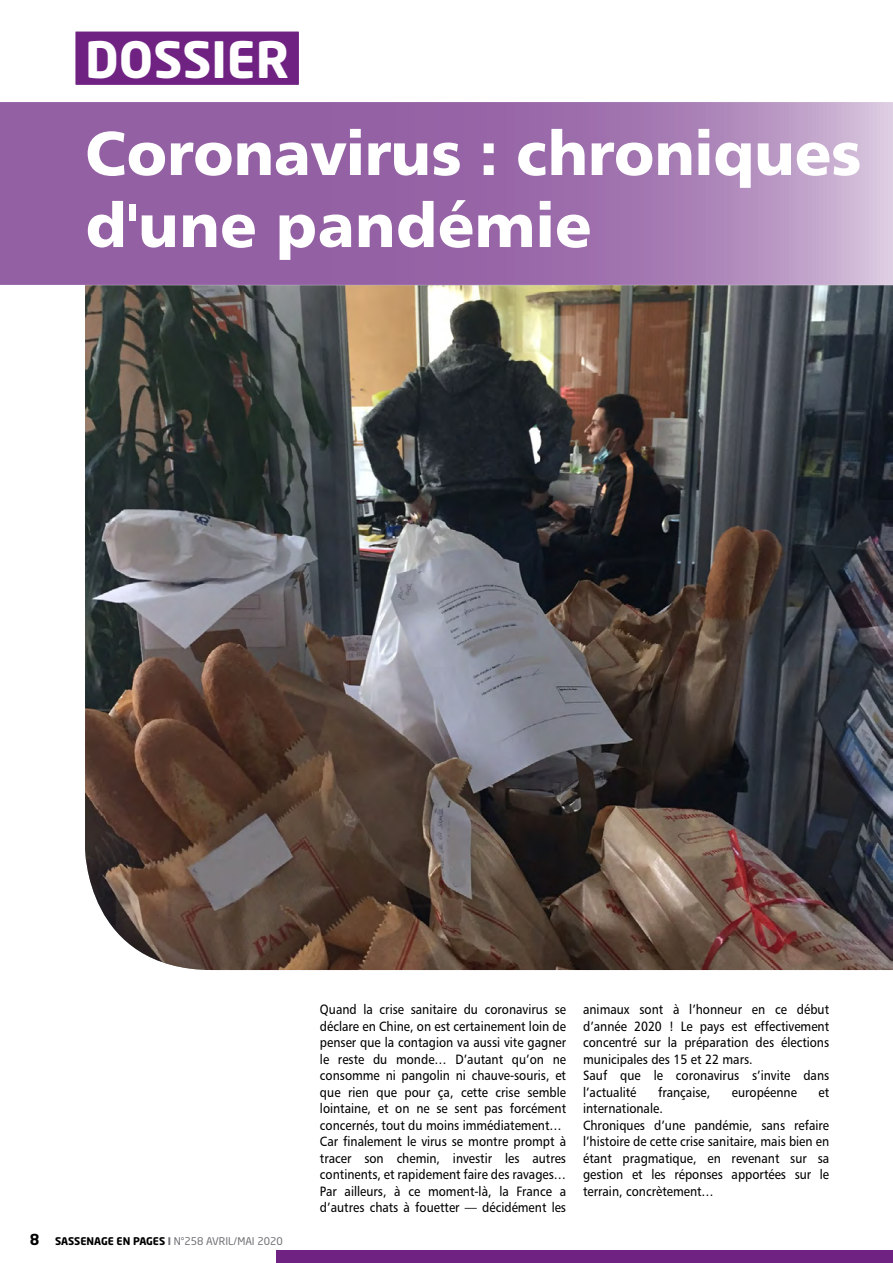
<style>
.page{position:relative;width:893px;height:1263px;background:#fff}
.page>*{position:absolute;margin:0;border:0;box-sizing:border-box;transform-origin:0 0}
.t1{font:61.5px/72px "Humanist 777 BT Black B";letter-spacing:-.01em;color:#fff}
.t2{font:700 49.5px "Neo Sans Std";color:#fff}
.t3{font:700 15px "Neo Sans Std";color:#000}
.t4{font:13.5px/16.5px "Humanist 777 BT Roman B";color:#000;scale:.9 1}
.t5{font:10.5px "Neo Sans Std";color:#706f75}
.s1{font-weight:700;color:#000}
.s2{font-weight:700}
</style>
<div class="page">
<img style="left:85px;top:285px;width:808px;height:685px">
<svg style="left:0;top:102px;width:893px;height:183px;background:#a072ae"></svg>
<div style="left:76px;top:32px;width:223px;height:53px;background:#702283"></div>
<div style="left:276px;top:1250px;width:617px;height:13px;background:#702283"></div>
<h2 class="t2" style="left:85px;top:28px;width:206px">DOSSIER</h2>
<h1 class="t1" style="left:85px;top:116px;width:778px">Coronavirus : chroniques d'une pandémie</h1>
<p class="t3" style="left:30px;top:1229px;width:11px">8</p>
<p class="t5" style="left:55px;top:1234px;width:229px"><span class="s1">SASSENAGE EN PAGES</span> <span class="s2">I</span> N°258 AVRIL/MAI 2020</p>
<p class="t4" style="left:320px;top:1001px;width:275px">Quand la crise sanitaire du coronavirus se déclare en Chine, on est certainement loin de penser que la contagion va aussi vite gagner le reste du monde… D’autant qu’on ne consomme ni pangolin ni chauve-souris, et que rien que pour ça, cette crise semble lointaine, et on ne se sent pas forcément concernés, tout du moins immédiatement… Car finalement le virus se montre prompt à tracer son chemin, investir les autres continents, et rapidement faire des ravages… Par ailleurs, à ce moment-là, la France a d’autres chats à fouetter — décidément les</p>
<p class="t4" style="left:583px;top:1001px;width:275px">animaux sont à l’honneur en ce début d’année 2020 ! Le pays est effectivement concentré sur la préparation des élections municipales des 15 et 22 mars.<br>Sauf que le coronavirus s’invite dans l’actualité</p>
<p class="t4" style="left:658px;top:1084px;width:59px">française,</p>
<p class="t4" style="left:732px;top:1084px;width:74px">européenne</p>
<p class="t4" style="left:818px;top:1084px;width:13px">et</p>
<p class="t4" style="left:583px;top:1100px;width:275px">internationale.<br>Chroniques d’une pandémie, sans refaire l’histoire de cette crise sanitaire, mais bien en étant pragmatique, en revenant sur sa gestion et les réponses apportées sur le terrain, concrètement…</p>
</div>
